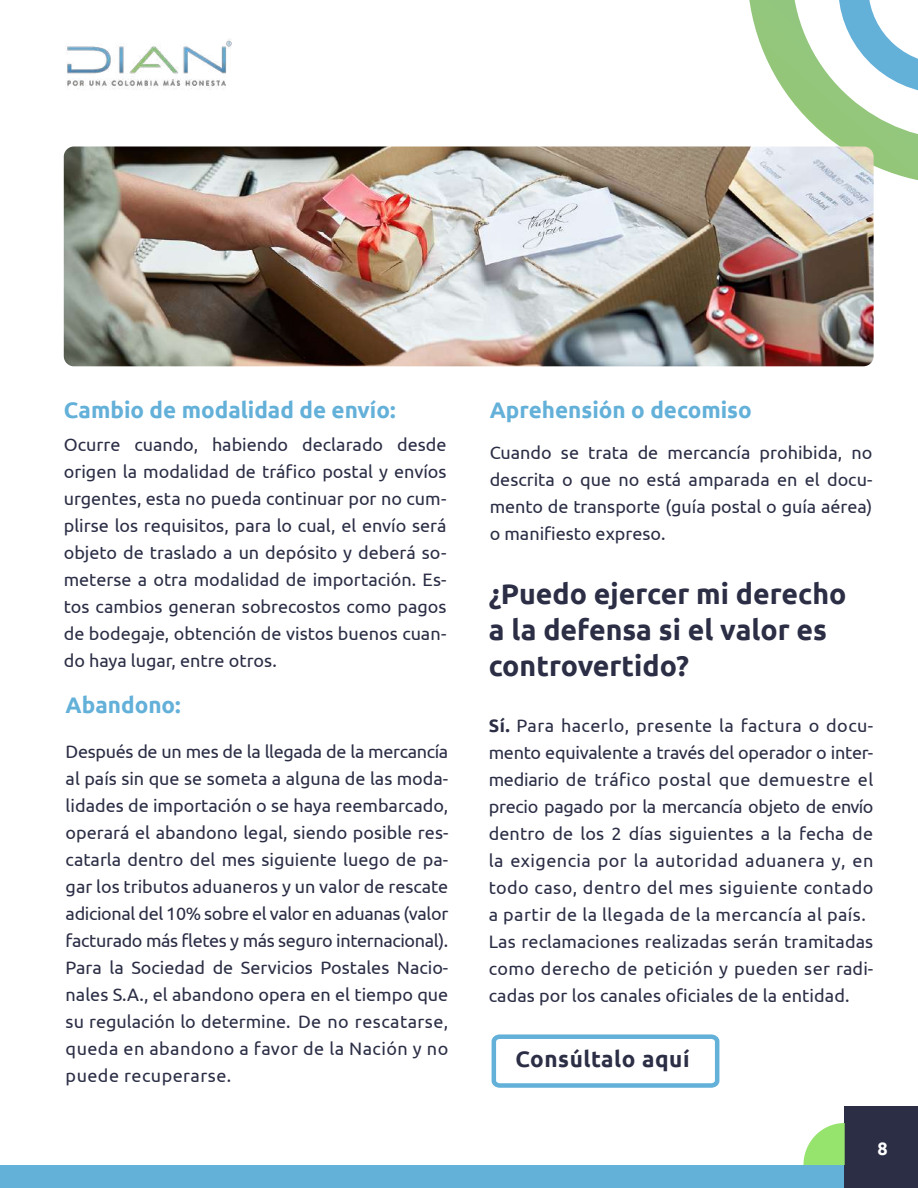
<style>
.page{position:relative;width:918px;height:1188px;background:#fff}
.page>*{position:absolute;margin:0;border:0;box-sizing:border-box;transform-origin:0 0}
.t1{font:700 28.5px/36px "Ubuntu";color:#2b2e45}
.t2{font:700 22.5px "Ubuntu";color:#63b0d9}
.t3{font:700 22.5px "Ubuntu";letter-spacing:.025em;color:#2b2e45}
.t4{font:18px/27px "Ubuntu";letter-spacing:.005em;color:#2b2e45;text-align:justify}
.t5{font:700 18px "Ubuntu";color:#fff}
.s1{font-weight:700}
</style>
<div class="page">
<svg style="left:744px;top:0;width:174px;height:181px"></svg>
<div style="left:0;top:1165px;width:876px;height:23px;background:#63b0d9"></div>
<img style="left:67px;top:39px;width:165px;height:51px">
<div style="left:845px;top:1106px;width:73px;height:82px;background:#2b2e45"></div>
<svg style="left:803px;top:1123px;width:42px;height:42px"></svg>
<svg style="left:491px;top:1034px;width:229px;height:54px"></svg>
<img style="left:64px;top:147px;width:810px;height:219px">
<p class="t2" style="left:64px;top:396px;width:333px">Cambio de modalidad de envío:</p>
<p class="t4" style="left:64px;top:431px;width:384px">Ocurre cuando, habiendo declarado desde origen la modalidad de tráfico postal y envíos urgentes, esta no pueda continuar por no cum&shy;plirse los requisitos, para lo cual, el envío será objeto de traslado a un depósito y deberá so&shy;meterse a otra modalidad de importación. Es&shy;tos cambios generan sobrecostos como pagos de bodegaje, obtención de vistos buenos cuan&shy;do haya lugar, entre otros.</p>
<p class="t2" style="left:66px;top:692px;width:117px">Abandono:</p>
<p class="t4" style="left:66px;top:737px;width:384px">Después de un mes de la llegada de la mercancía al país sin que se someta a alguna de las moda&shy;lidades de importación o se haya reembarcado, operará el abandono legal, siendo posible res&shy;catarla dentro del mes siguiente luego de pa&shy;gar los tributos aduaneros y un valor de rescate adicional del 10% sobre el valor en aduanas (valor facturado más fletes y más seguro internacional).<br>Para la Sociedad de Servicios Postales Nacio&shy;nales S.A., el abandono opera en el tiempo que su regulación lo determine. De no rescatarse, queda en abandono a favor de la Nación y no puede recuperarse.</p>
<p class="t2" style="left:490px;top:396px;width:264px">Aprehensión o decomiso</p>
<p class="t4" style="left:490px;top:439px;width:384px">Cuando se trata de mercancía prohibida, no descrita o que no está amparada en el docu&shy;mento de transporte (guía postal o guía aérea) o manifiesto expreso.</p>
<h1 class="t1" style="left:489px;top:575px;width:359px">¿Puedo ejercer mi derecho a la defensa si el valor es controvertido?</h1>
<p class="t4" style="left:489px;top:711px;width:386px;text-align:left"><span class="s1">Sí.</span> Para hacerlo, presente la factura o docu&shy;mento equivalente a través del operador o inter&shy;mediario de tráfico postal que demuestre el precio pagado por la mercancía objeto de envío dentro de los 2 días siguientes a la fecha de la exigencia por la autoridad aduanera y, en todo caso, dentro del mes siguiente contado a partir de la llegada de la mercancía al país.<br>Las reclamaciones realizadas serán tramitadas como derecho de petición y pueden ser radi&shy;cadas por los canales oficiales de la entidad.</p>
<p class="t3" style="left:515px;top:1046px;width:176px">Consúltalo aquí</p>
<p class="t5" style="left:878px;top:1138px;width:12px">8</p>
</div>
